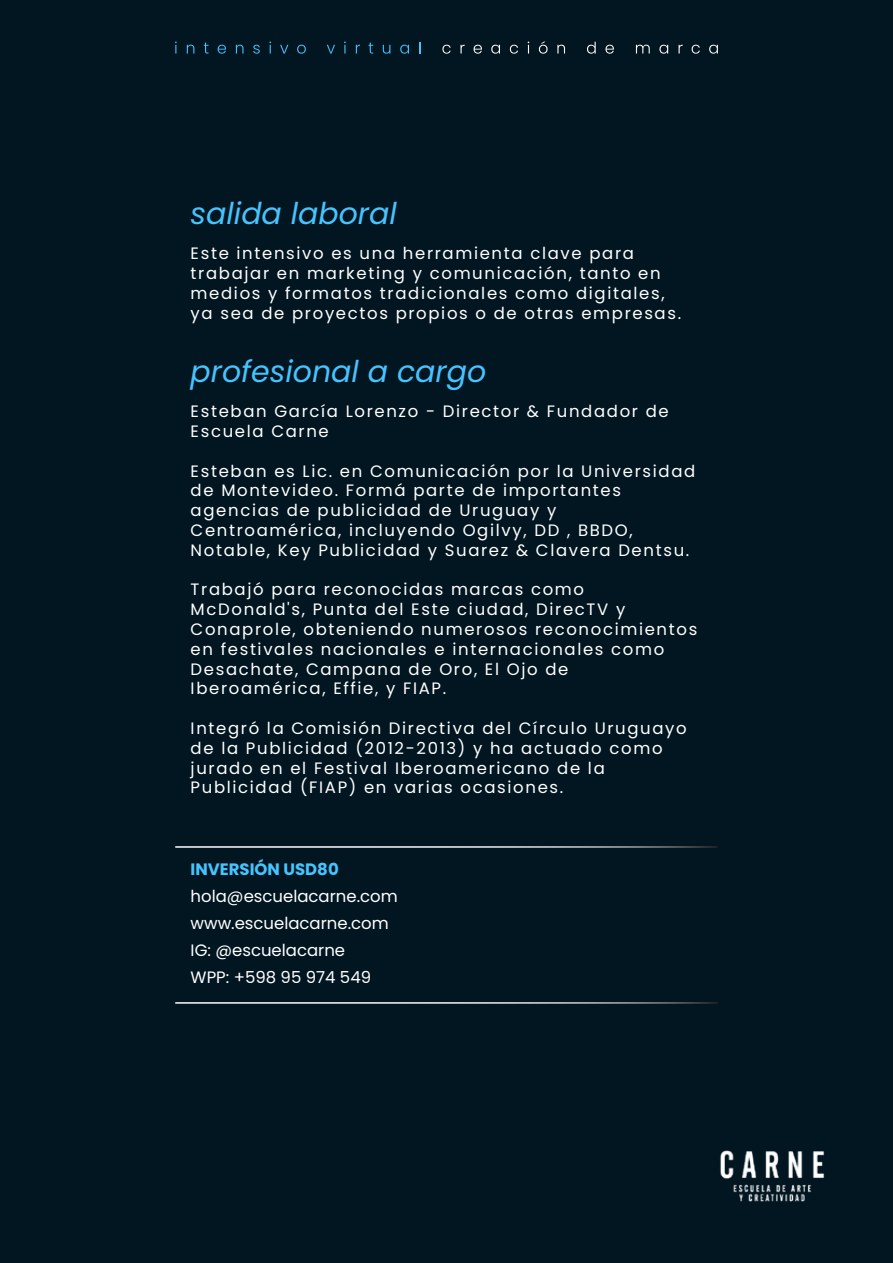
<style>
.page{position:relative;width:893px;height:1263px;background:#021621}
.page>*{position:absolute;margin:0;border:0;box-sizing:border-box;transform-origin:0 0}
.t1{font:italic 30px "Poppins";color:#46c4ff}
.t2{font:16.5px/19.8px "Poppins";letter-spacing:.1em;color:#fff}
.t3{font:16.5px/27px "Poppins";color:#fff}
.t4{font:700 16.5px "Poppins";color:#46c4ff}
</style>
<div class="page">
<img style="left:720px;top:1150px;width:105px;height:52px">
<hr style="left:175px;top:1002px;width:543px;height:2px;background:#fff">
<hr style="left:175px;top:846px;width:543px;height:2px;background:#fff">
<svg style="left:175px;top:42px;width:2px;height:12px"></svg>
<svg style="left:187px;top:45px;width:7px;height:9px"></svg>
<svg style="left:204px;top:43px;width:4px;height:11px"></svg>
<svg style="left:218px;top:45px;width:8px;height:9px"></svg>
<svg style="left:236px;top:45px;width:7px;height:9px"></svg>
<svg style="left:253px;top:45px;width:7px;height:9px"></svg>
<svg style="left:269px;top:42px;width:2px;height:12px"></svg>
<svg style="left:280px;top:45px;width:8px;height:9px"></svg>
<svg style="left:297px;top:45px;width:9px;height:9px"></svg>
<svg style="left:327px;top:45px;width:8px;height:9px"></svg>
<svg style="left:344px;top:42px;width:2px;height:12px"></svg>
<svg style="left:356px;top:45px;width:4px;height:9px"></svg>
<svg style="left:368px;top:43px;width:5px;height:11px"></svg>
<svg style="left:383px;top:45px;width:7px;height:9px"></svg>
<svg style="left:400px;top:45px;width:9px;height:9px"></svg>
<svg style="left:419px;top:42px;width:1px;height:12px"></svg>
<svg style="left:442px;top:45px;width:9px;height:9px"></svg>
<svg style="left:460px;top:45px;width:5px;height:9px"></svg>
<svg style="left:474px;top:45px;width:8px;height:9px"></svg>
<svg style="left:491px;top:45px;width:9px;height:9px"></svg>
<svg style="left:510px;top:45px;width:8px;height:9px"></svg>
<svg style="left:528px;top:42px;width:1px;height:12px"></svg>
<svg style="left:539px;top:41px;width:9px;height:13px"></svg>
<svg style="left:557px;top:45px;width:8px;height:9px"></svg>
<svg style="left:587px;top:42px;width:9px;height:12px"></svg>
<svg style="left:605px;top:45px;width:9px;height:9px"></svg>
<svg style="left:636px;top:45px;width:14px;height:9px"></svg>
<svg style="left:659px;top:45px;width:9px;height:9px"></svg>
<svg style="left:679px;top:45px;width:4px;height:9px"></svg>
<svg style="left:692px;top:45px;width:8px;height:9px"></svg>
<svg style="left:709px;top:45px;width:9px;height:9px"></svg>
<h1 class="t1" style="left:191px;top:196px;width:208px">salida laboral</h1>
<p class="t2" style="left:191px;top:244px;width:492px">Este intensivo es una herramienta clave para trabajar en marketing y comunicación, tanto en medios y formatos tradicionales como digitales, ya sea de proyectos propios o de otras empresas.</p>
<h1 class="t1" style="left:191px;top:354px;width:297px">profesional a cargo</h1>
<p class="t2" style="left:191px;top:402px;width:480px">Esteban García Lorenzo - Director &amp; Fundador de<br>Escuela Carne</p>
<p class="t2" style="left:191px;top:461px;width:506px">Esteban es Lic. en Comunicación por la Universidad de Montevideo. Formá parte de importantes agencias de publicidad de Uruguay y Centroamérica, incluyendo Ogilvy, DD , BBDO, Notable, Key Publicidad y Suarez &amp; Clavera Dentsu.</p>
<p class="t2" style="left:191px;top:580px;width:508px">Trabajó para reconocidas marcas como McDonald's, Punta del Este ciudad, DirecTV y Conaprole, obteniendo numerosos reconocimientos en festivales nacionales e internacionales como Desachate, Campana de Oro, El Ojo de Iberoamérica, Effie, y FIAP.</p>
<p class="t2" style="left:191px;top:718px;width:498px">Integró la Comisión Directiva del Círculo Uruguayo de la Publicidad (2012-2013) y ha actuado como jurado en el Festival Iberoamericano de la Publicidad (FIAP) en varias ocasiones.</p>
<p class="t4" style="left:191px;top:859px;width:150px">INVERSIÓN USD80</p>
<p class="t3" style="left:191px;top:883px;width:209px">hola@escuelacarne.com www.escuelacarne.com<br>IG: @escuelacarne<br>WPP: +598 95 974 549</p>
</div>
